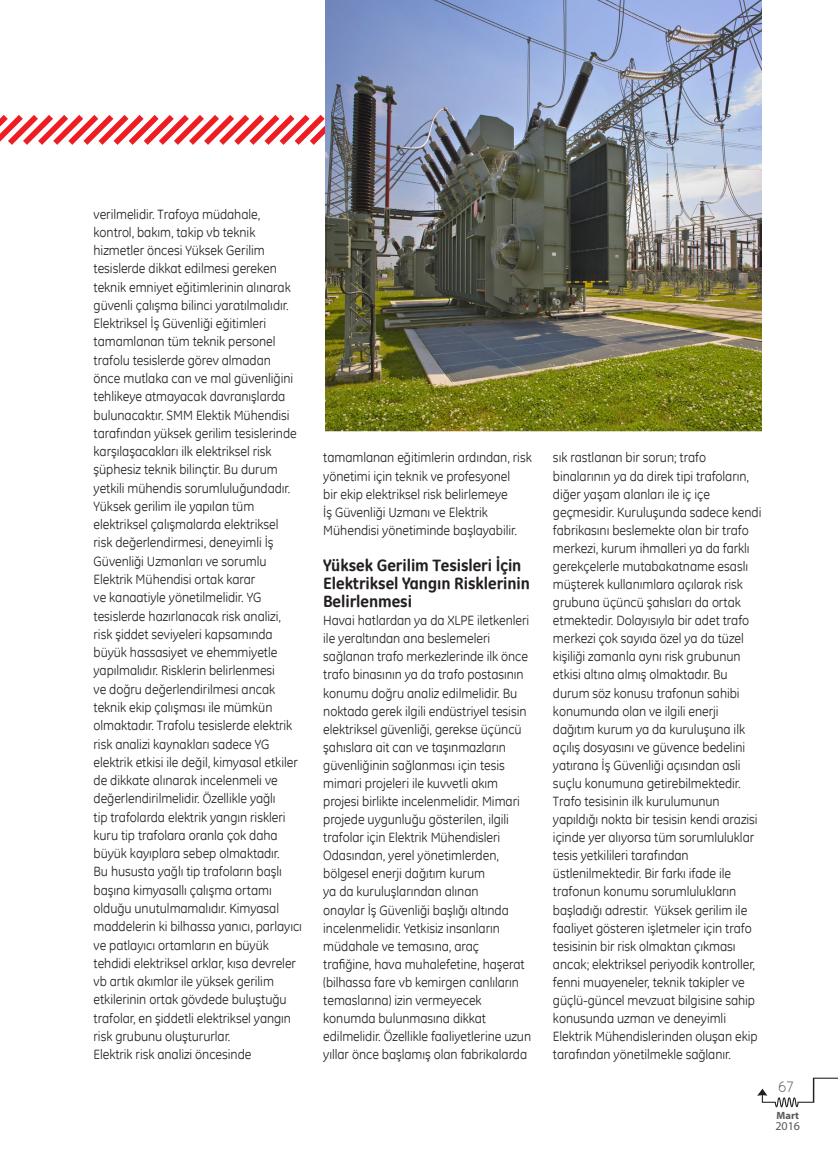
<style>
.page{position:relative;width:838px;height:1157px;background:#fff}
.page>*{position:absolute;margin:0;border:0;box-sizing:border-box;transform-origin:0 0}
.t1{font:800 16.5px/18.1px "GE Inspira";letter-spacing:-.005em;color:#231f20}
.t2{font:15px "Quicksand";color:#57585a;scale:.95 1}
.t3{font:13.5px/18.1px "GE Inspira";letter-spacing:-.005em;color:#231f20}
.t4{font:12px "Myriad Pro";color:#57585a}
.t5{font:700 10.5px "Myriad Pro";color:#57585a}
</style>
<div class="page">
<svg style="left:0;top:109px;width:763px;height:42px"></svg>
<img style="left:325px;top:0;width:436px;height:431px">
<svg style="left:757px;top:1077px;width:81px;height:30px"></svg>
<p class="t3" style="left:94px;top:204px;width:199px">verilmelidir. Trafoya müdahale, kontrol, bakım, takip vb teknik hizmetler öncesi Yüksek Gerilim tesislerde dikkat edilmesi gereken teknik emniyet eğitimlerinin alınarak güvenli çalışma bilinci yaratılmalıdır.</p>
<p class="t3" style="left:94px;top:314px;width:210px">Elektriksel İş Güvenliği eğitimleri tamamlanan tüm teknik personel trafolu tesislerde görev almadan<br>önce mutlaka can ve mal güvenliğini tehlikeye atmayacak davranışlarda bulunacaktır. SMM Elektik Mühendisi tarafından yüksek gerilim tesislerinde karşılaşacakları ilk elektriksel risk şüphesiz teknik bilinçtir. Bu durum yetkili mühendis sorumluluğundadır.<br>Yüksek gerilim ile yapılan tüm elektriksel çalışmalarda elektriksel<br>risk değerlendirmesi, deneyimli İş Güvenliği Uzmanları ve sorumlu Elektrik Mühendisi ortak karar<br>ve kanaatiyle yönetilmelidir. YG tesislerde hazırlanacak risk analizi, risk şiddet seviyeleri kapsamında büyük hassasiyet ve ehemmiyetle yapılmalıdır. Risklerin belirlenmesi<br>ve doğru değerlendirilmesi ancak teknik ekip çalışması ile mümkün olmaktadır. Trafolu tesislerde elektrik risk analizi kaynakları sadece YG elektrik etkisi ile değil, kimyasal etkiler de dikkate alınarak incelenmeli ve değerlendirilmelidir. Özellikle yağlı<br>tip trafolarda elektrik yangın riskleri kuru tip trafolara oranla çok daha büyük kayıplara sebep olmaktadır.<br>Bu hususta yağlı tip trafoların başlı başına kimyasallı çalışma ortamı olduğu unutulmamalıdır. Kimyasal maddelerin ki bilhassa yanıcı, parlayıcı ve patlayıcı ortamların en büyük tehdidi elektriksel arklar, kısa devreler vb artık akımlar ile yüksek gerilim etkilerinin ortak gövdede buluştuğu trafolar, en şiddetli elektriksel yangın risk grubunu oluştururlar.</p>
<p class="t3" style="left:94px;top:1045px;width:159px">Elektrik risk analizi öncesinde</p>
<p class="t3" style="left:323px;top:448px;width:210px">tamamlanan eğitimlerin ardından, risk yönetimi için teknik ve profesyonel<br>bir ekip elektriksel risk belirlemeye<br>İş Güvenliği Uzmanı ve Elektrik Mühendisi yönetiminde başlayabilir.</p>
<p class="t1" style="left:323px;top:556px;width:208px">Yüksek Gerilim Tesisleri İçin<br>Elektriksel Yangın Risklerinin<br>Belirlenmesi</p>
<p class="t3" style="left:323px;top:611px;width:209px">Havai hatlardan ya da XLPE iletkenleri ile yeraltından ana beslemeleri sağlanan trafo merkezlerinde ilk önce trafo binasının ya da trafo postasının konumu doğru analiz edilmelidir. Bu noktada gerek ilgili endüstriyel tesisin elektriksel güvenliği, gerekse üçüncü şahıslara ait can ve taşınmazların güvenliğinin sağlanması için tesis mimari projeleri ile kuvvetli akım projesi birlikte incelenmelidir. Mimari projede uygunluğu gösterilen, ilgili trafolar için Elektrik Mühendisleri Odasından, yerel yönetimlerden, bölgesel enerji dağıtım kurum<br>ya da kuruluşlarından alınan<br>onaylar İş Güvenliği başlığı altında incelenmelidir. Yetkisiz insanların müdahale ve temasına, araç<br>trafiğine, hava muhalefetine, haşerat (bilhassa fare vb kemirgen canlıların temaslarına) izin vermeyecek konumda bulunmasına dikkat edilmelidir. Özellikle faaliyetlerine uzun yıllar önce başlamış olan fabrikalarda</p>
<p class="t3" style="left:553px;top:448px;width:210px">sık rastlanan bir sorun; trafo binalarının ya da direk tipi trafoların, diğer yaşam alanları ile iç içe geçmesidir. Kuruluşunda sadece kendi fabrikasını beslemekte olan bir trafo merkezi, kurum ihmalleri ya da farklı gerekçelerle mutabakatname esaslı müşterek kullanımlara açılarak risk grubuna üçüncü şahısları da ortak etmektedir. Dolayısıyla bir adet trafo merkezi çok sayıda özel ya da tüzel kişiliği zamanla aynı risk grubunun etkisi altına almış olmaktadır. Bu durum söz konusu trafonun sahibi konumunda olan ve ilgili enerji dağıtım kurum ya da kuruluşuna ilk açılış dosyasını ve güvence bedelini yatırana İş Güvenliği açısından asli suçlu konumuna getirebilmektedir.<br>Trafo tesisinin ilk kurulumunun yapıldığı nokta bir tesisin kendi arazisi içinde yer alıyorsa tüm sorumluluklar tesis yetkilileri tarafından üstlenilmektedir. Bir farkı ifade ile trafonun konumu sorumlulukların başladığı adrestir. Yüksek gerilim ile faaliyet gösteren işletmeler için trafo tesisinin bir risk olmaktan çıkması ancak; elektriksel periyodik kontroller, fenni muayeneler, teknik takipler ve güçlü-güncel mevzuat bilgisine sahip konusunda uzman ve deneyimli Elektrik Mühendislerinden oluşan ekip tarafından yönetilmekle sağlanır.</p>
<p class="t2" style="left:778px;top:1078px;width:19px">67</p>
<p class="t5" style="left:776px;top:1108px;width:24px">Mart</p>
<p class="t4" style="left:775px;top:1118px;width:26px">2016</p>
</div>
